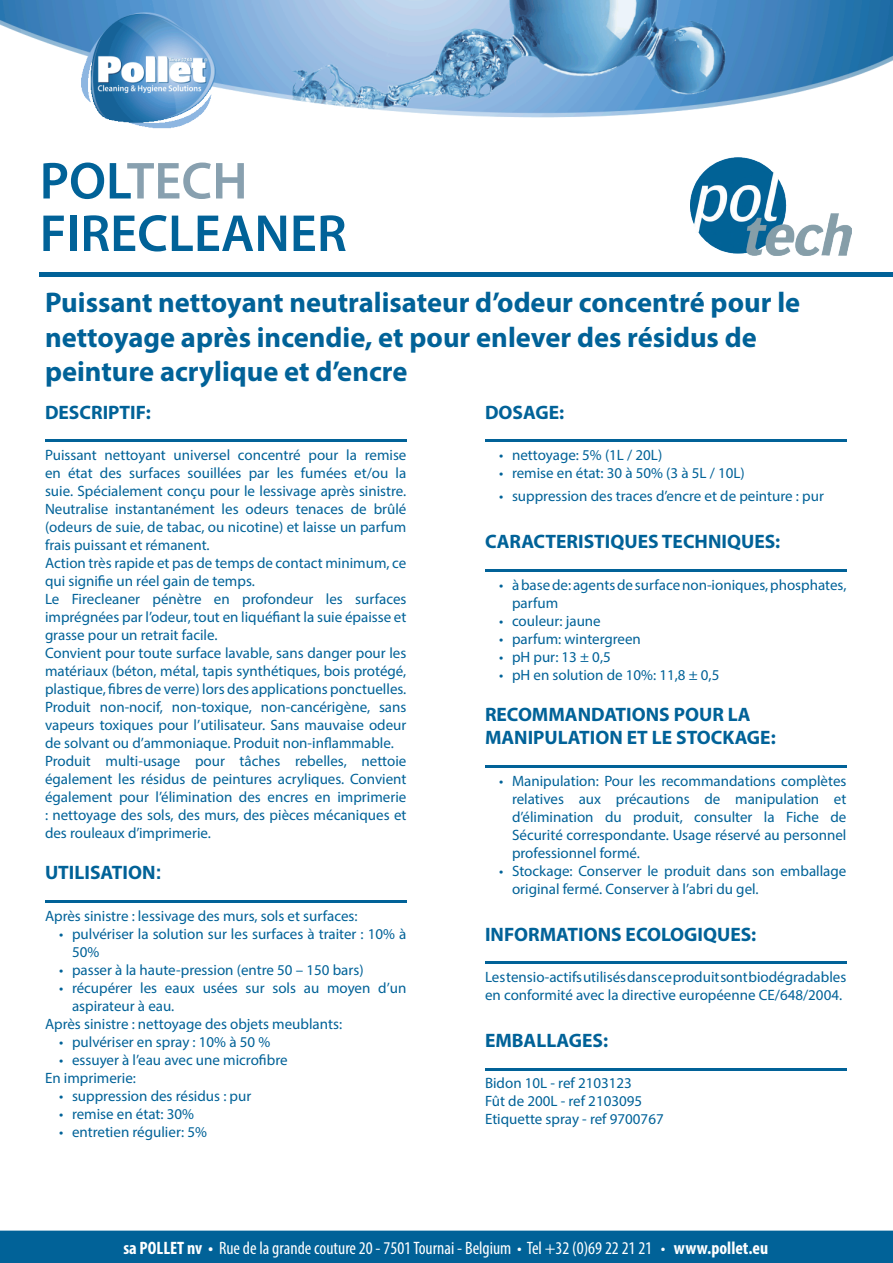
<style>
.page{position:relative;width:893px;height:1263px;background:#fff}
.page>*{position:absolute;margin:0;border:0;box-sizing:border-box;transform-origin:0 0}
.t1{font:600 52.5px/52.5px "Myriad Pro";color:#016298}
.t2{font:700 28.5px/34.2px "Myriad Pro";color:#016298}
.t3{font:700 19.5px/23.4px "Myriad Pro";color:#016298}
.t4{font:condensed 18px "Myriad Pro";color:#fff}
.t5{font:15px/18px "Myriad Pro";color:#016298}
.s1{color:#88a0af}
.s2{font-family:"Arial"}
.s3{font-weight:700}
</style>
<div class="page">
<img style="left:0;top:0;width:893px;height:129px">
<div style="left:0;top:1230px;width:893px;height:33px;background:#016298"></div>
<hr style="left:40px;top:273px;width:853px;height:4px;background:#016298">
<img style="left:691px;top:157px;width:160px;height:98px">
<hr style="left:45px;top:440px;width:361px;height:2px;background:#016298">
<hr style="left:45px;top:901px;width:361px;height:2px;background:#016298">
<hr style="left:485px;top:440px;width:361px;height:2px;background:#016298">
<hr style="left:485px;top:569px;width:361px;height:3px;background:#016298">
<hr style="left:485px;top:766px;width:361px;height:2px;background:#016298">
<hr style="left:485px;top:962px;width:361px;height:2px;background:#016298">
<hr style="left:485px;top:1068px;width:361px;height:2px;background:#016298">
<h1 class="t1" style="left:40px;top:153px;width:309px">POL<span class="s1">TECH<br></span>FIRECLEANER</h1>
<h2 class="t2" style="left:45px;top:285px;width:757px">Puissant nettoyant neutralisateur d’odeur concentré pour le nettoyage après incendie, et pour enlever des résidus de peinture acrylique et d’encre</h2>
<h3 class="t3" style="left:45px;top:400px;width:107px">DESCRIPTIF:</h3>
<p class="t5" style="left:45px;top:446px;width:363px">Puissant nettoyant universel concentré pour la remise en état des surfaces souillées par les fumées et/ou la suie. Spécialement conçu pour le lessivage après sinistre.<br>Neutralise instantanément les odeurs tenaces de brûlé (odeurs de suie, de tabac, ou nicotine) et laisse un parfum frais puissant et rémanent.<br>Action très rapide et pas de temps de contact minimum, ce qui signifie un réel gain de temps.<br>Le Firecleaner pénètre en profondeur les surfaces imprégnées par l’odeur, tout en liquéfiant la suie épaisse et grasse pour un retrait facile.<br>Convient pour toute surface lavable, sans danger pour les matériaux (béton, métal, tapis synthétiques, bois protégé, plastique, fibres de verre) lors des applications ponctuelles.<br>Produit non-nocif, non-toxique, non-cancérigène, sans vapeurs toxiques pour l’utilisateur. Sans mauvaise odeur de solvant ou d’ammoniaque. Produit non-inflammable.<br>Produit multi-usage pour tâches rebelles, nettoie également les résidus de peintures acryliques. Convient également pour l’élimination des encres en imprimerie : nettoyage des sols, des murs, des pièces mécaniques et des rouleaux d’imprimerie.</p>
<h3 class="t3" style="left:45px;top:860px;width:118px">UTILISATION<span class="s2">:</span></h3>
<p class="t5" style="left:45px;top:906px;width:314px">Après sinistre : lessivage des murs, sols et surfaces:</p>
<p class="t5" style="left:72px;top:924px;width:336px;text-indent:-13px">• pulvériser la solution sur les surfaces à traiter : 10% à<br>50%</p>
<p class="t5" style="left:59px;top:960px;width:306px">• passer à la haute-pression (entre 50 – 150 bars)</p>
<p class="t5" style="left:59px;top:978px;width:349px">• récupérer les eaux usées sur sols au moyen d’un</p>
<p class="t5" style="left:72px;top:996px;width:104px">aspirateur à eau.</p>
<p class="t5" style="left:45px;top:1014px;width:299px">Après sinistre : nettoyage des objets meublants:</p>
<p class="t5" style="left:59px;top:1032px;width:212px">• pulvériser en spray : 10% à 50 %</p>
<p class="t5" style="left:45px;top:1050px;width:244px;text-indent:14px">• essuyer à l’eau avec une microfibre<br>En imprimerie:</p>
<p class="t5" style="left:59px;top:1086px;width:194px">• suppression des résidus : pur</p>
<p class="t5" style="left:59px;top:1104px;width:136px">• remise en état: 30%</p>
<p class="t5" style="left:59px;top:1122px;width:149px">• entretien régulier: 5%</p>
<h3 class="t3" style="left:485px;top:400px;width:81px">DOSAGE:</h3>
<p class="t5" style="left:499px;top:446px;width:165px">• nettoyage: 5% (1L / 20L)</p>
<p class="t5" style="left:499px;top:464px;width:247px">• remise en état: 30 à 50% (3 à 5L / 10L)</p>
<p class="t5" style="left:499px;top:487px;width:326px">• suppression des traces d’encre et de peinture : pur</p>
<h3 class="t3" style="left:485px;top:529px;width:297px">CARACTERISTIQUES TECHNIQUES:</h3>
<p class="t5" style="left:512px;top:575px;width:336px;text-indent:-13px">• à base de: agents de surface non-ioniques, phosphates, parfum</p>
<p class="t5" style="left:499px;top:611px;width:103px">• couleur: jaune</p>
<p class="t5" style="left:499px;top:629px;width:143px">• parfum: wintergreen</p>
<p class="t5" style="left:499px;top:647px;width:113px">• pH pur: 13 ± 0,5</p>
<p class="t5" style="left:499px;top:665px;width:222px">• pH en solution de 10%: 11,8 ± 0,5</p>
<h3 class="t3" style="left:485px;top:702px;width:292px">RECOMMANDATIONS POUR LA<br>MANIPULATION ET LE STOCKAGE:</h3>
<p class="t5" style="left:512px;top:771px;width:336px;text-align:justify;text-indent:-13px">• Manipulation: Pour les recommandations complètes relatives aux précautions de manipulation et d’élimination du produit, consulter la Fiche de Sécurité correspondante. Usage réservé au personnel professionnel formé.</p>
<p class="t5" style="left:512px;top:861px;width:336px;text-indent:-13px">• Stockage: Conserver le produit dans son emballage original fermé. Conserver à l’abri du gel.</p>
<h3 class="t3" style="left:485px;top:922px;width:273px">INFORMATIONS ECOLOGIQUES:</h3>
<p class="t5" style="left:485px;top:968px;width:363px">Les tensio-actifs utilisés dans ce produit sont biodégradables en conformité avec la directive européenne CE/648/2004.</p>
<h3 class="t3" style="left:485px;top:1028px;width:125px">EMBALLAGES:</h3>
<p class="t5" style="left:485px;top:1074px;width:180px">Bidon 10L - ref 2103123<br>Fût de 200L - ref 2103095<br>Etiquette spray - ref 9700767</p>
<p class="t4" style="left:123px;top:1237px;width:646px"><span class="s3">sa POLLET nv •</span> Rue de la grande couture 20 - 7501 Tournai - Belgium • Tel +32 (0)69 22 21 21 • <span class="s3">www.pollet.eu</span></p>
</div>
